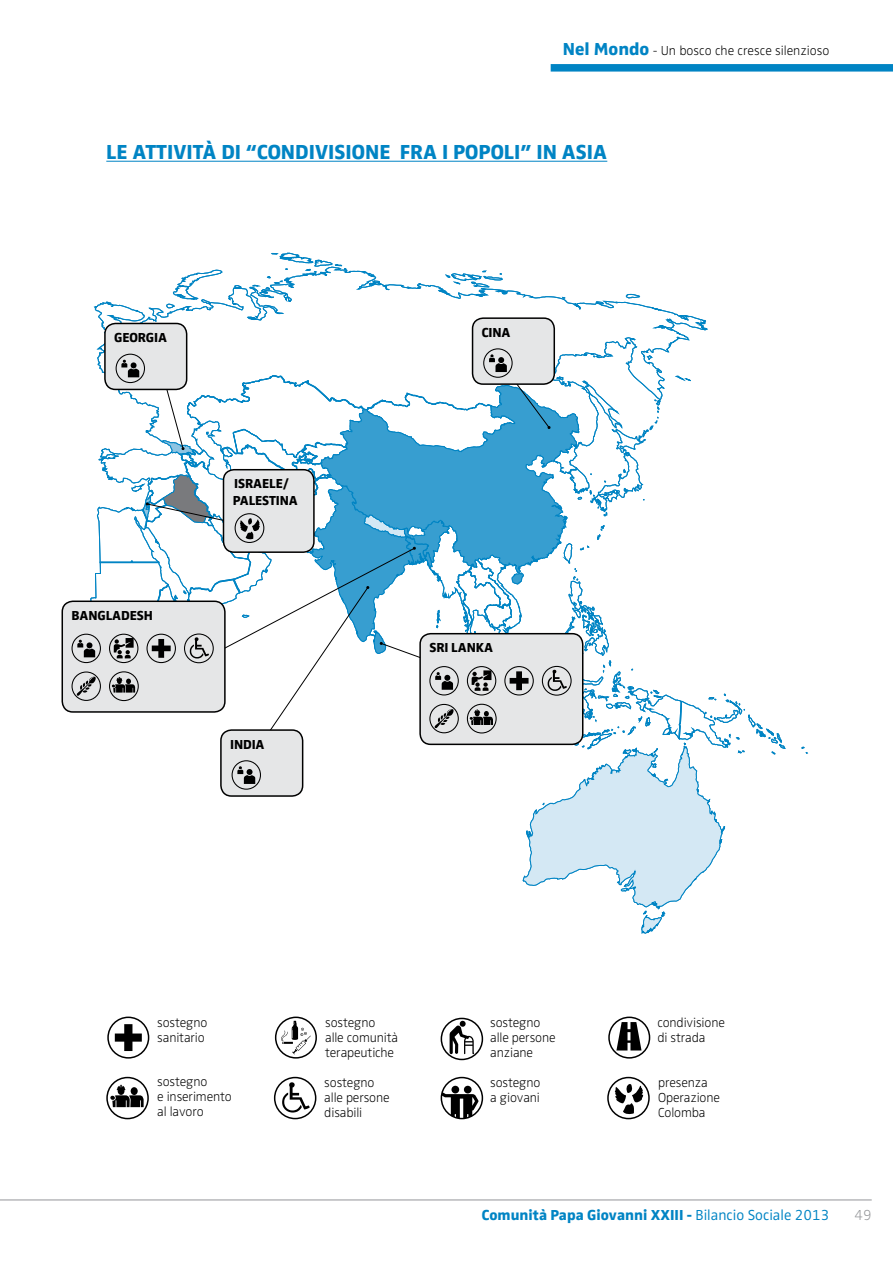
<style>
.page{position:relative;width:893px;height:1263px;background:#fff}
.page>*{position:absolute;margin:0;border:0;box-sizing:border-box;transform-origin:0 0}
.t1{font:21px "Zwo w 7";color:#0084c4}
.t2{font:15px "Zwo w 7";color:#0084c4}
.t3{font:15px "Zwo w 1";color:#939598}
.t4{font:13.5px/15px "Zwo w 1";letter-spacing:-.01em;color:#000}
.t5{font:13.5px/16.2px "Zwo w 7";letter-spacing:-.01em;color:#000}
.s1{font-family:"Zwo w 7";font-size:18px;color:#0084c4}
.s2{font-family:"Zwo w 3"}
</style>
<div class="page">
<hr style="left:0;top:1200px;width:872px;height:1px;background:#939598">
<div style="left:551px;top:64px;width:342px;height:8px;background:#0084c4"></div>
<svg style="left:94px;top:253px;width:613px;height:101px"></svg>
<svg style="left:282px;top:1082px;width:28px;height:30px"></svg>
<div style="left:274px;top:1077px;width:42px;height:42px;border:2px solid #000;border-radius:50%"></div>
<div style="left:607px;top:1077px;width:43px;height:42px;border:2px solid #000;border-radius:50%"></div>
<svg style="left:614px;top:1084px;width:29px;height:30px"></svg>
<hr style="left:106px;top:161px;width:501px;height:1px;background:#0084c4">
<div style="left:441px;top:1018px;width:42px;height:42px;border:2px solid #000;border-radius:50%"></div>
<svg style="left:459px;top:1020px;width:7px;height:7px"></svg>
<svg style="left:450px;top:1025px;width:24px;height:29px"></svg>
<div style="left:441px;top:1077px;width:42px;height:42px;border:2px solid #000;border-radius:50%"></div>
<svg style="left:442px;top:1086px;width:36px;height:32px"></svg>
<svg style="left:115px;top:1024px;width:27px;height:27px"></svg>
<div style="left:107px;top:1016px;width:42px;height:42px;border:2px solid #000;border-radius:50%"></div>
<svg style="left:616px;top:1022px;width:25px;height:28px"></svg>
<div style="left:608px;top:1016px;width:42px;height:42px;border:2px solid #000;border-radius:50%"></div>
<div style="left:275px;top:1016px;width:42px;height:42px;border:2px solid #000;border-radius:50%"></div>
<svg style="left:281px;top:1021px;width:30px;height:33px"></svg>
<div style="left:106px;top:1077px;width:43px;height:42px;border:2px solid #000;border-radius:50%"></div>
<svg style="left:110px;top:1085px;width:34px;height:22px"></svg>
<div style="left:473px;top:318px;width:81px;height:66px;background:#e5e6e7;border-radius:11px"></div>
<div style="left:472px;top:317px;width:83px;height:68px;border:2px solid #000;border-radius:11px"></div>
<div style="left:483px;top:348px;width:30px;height:30px;border:1px solid #000;border-radius:50%"></div>
<div style="left:105px;top:323px;width:82px;height:66px;background:#e5e6e7;border-radius:11px"></div>
<div style="left:104px;top:323px;width:83px;height:67px;border:2px solid #000;border-radius:11px"></div>
<div style="left:62px;top:601px;width:163px;height:111px;background:#e5e6e7;border-radius:11px"></div>
<div style="left:72px;top:671px;width:29px;height:30px;border:1px solid #000;border-radius:50%"></div>
<div style="left:72px;top:634px;width:29px;height:29px;border:1px solid #000;border-radius:50%"></div>
<svg style="left:77px;top:354px;width:731px;height:579px"></svg>
<p class="t4" style="left:563px;top:43px;width:268px"><span class="s1">Nel Mondo</span> - Un bosco che cresce silenzioso</p>
<h1 class="t1" style="left:106px;top:139px;width:502px">LE ATTIVITÀ DI “CONDIVISIONE FRA I POPOLI” IN ASIA</h1>
<p class="t5" style="left:114px;top:330px;width:54px">GEORGIA</p>
<p class="t5" style="left:72px;top:607px;width:83px">BANGLADESH</p>
<p class="t5" style="left:233px;top:476px;width:67px">ISRAELE/<br>PALESTINA</p>
<p class="t5" style="left:230px;top:736px;width:36px">INDIA</p>
<p class="t5" style="left:482px;top:324px;width:30px">CINA</p>
<p class="t5" style="left:429px;top:640px;width:65px">SRI LANKA</p>
<p class="t4" style="left:157px;top:1015px;width:52px">sostegno sanitario</p>
<p class="t4" style="left:157px;top:1074px;width:76px">sostegno<br>e inserimento al lavoro</p>
<p class="t4" style="left:325px;top:1015px;width:75px">sostegno<br>alle comunità terapeutiche</p>
<p class="t4" style="left:324px;top:1075px;width:67px">sostegno alle persone disabili</p>
<p class="t4" style="left:490px;top:1015px;width:67px">sostegno alle persone anziane</p>
<p class="t4" style="left:490px;top:1075px;width:52px">sostegno a giovani</p>
<p class="t4" style="left:657px;top:1015px;width:69px">condivisione di strada</p>
<p class="t4" style="left:658px;top:1075px;width:63px">presenza<br>Operazione<br>Colomba</p>
<p class="t2" style="left:482px;top:1206px;width:349px">Comunità Papa Giovanni XXIII - <span class="s2">Bilancio Sociale 2013</span></p>
<p class="t3" style="left:854px;top:1207px;width:19px">49</p>
</div>
